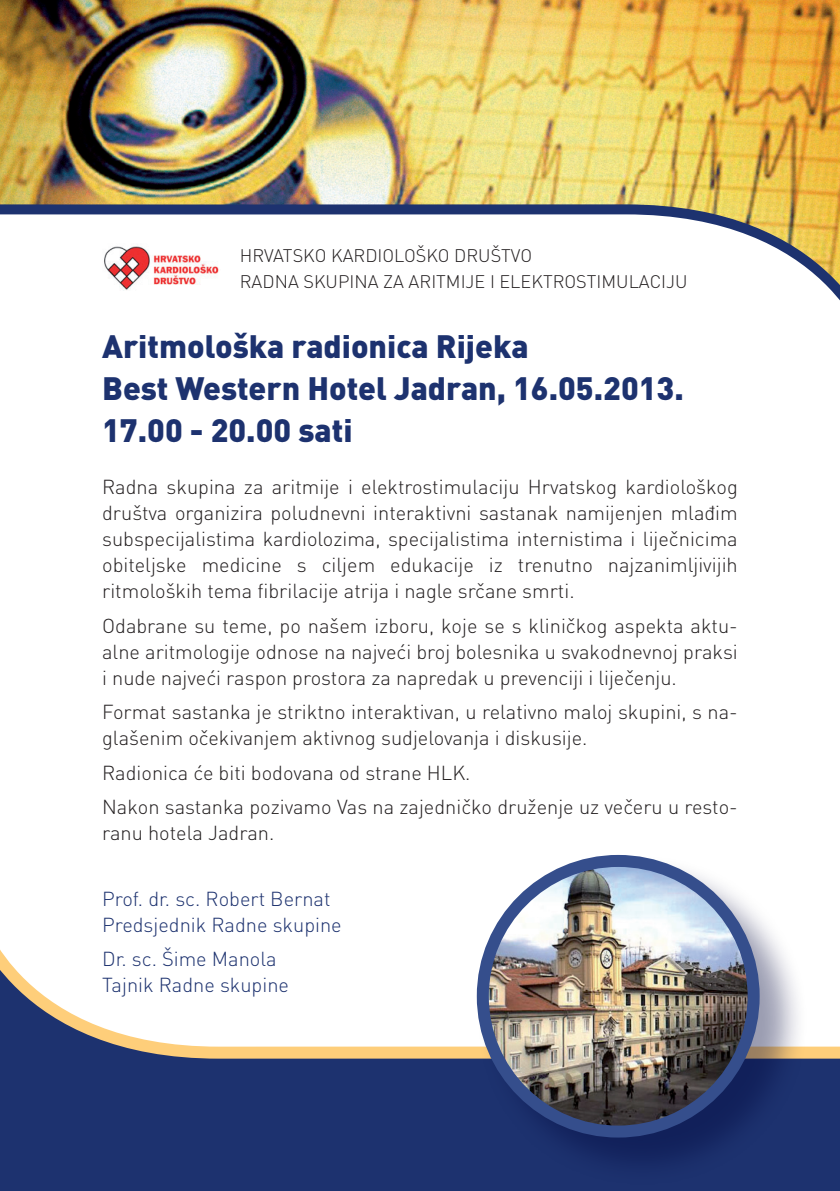
<style>
.page{position:relative;width:840px;height:1191px;background:#fff}
.page>*{position:absolute;margin:0;border:0;box-sizing:border-box;transform-origin:0 0}
.t1{font:900 32px/42px "DIN Pro";color:#1d326f}
.t2{font:300 20px/26px "DIN Pro";color:#231f20;text-align:justify}
.t3{font:300 20px/26px "DIN Pro";color:#1d326f}
.t4{font:300 18px "DIN Pro";color:#231f20}
</style>
<div class="page">
<img style="left:0;top:0;width:839px;height:299px">
<img style="left:102px;top:244px;width:118px;height:48px">
<svg style="left:0;top:950px;width:839px;height:241px;fill:#1d326f"></svg>
<div style="left:474px;top:852px;width:332px;height:332px;background:#00063b;opacity:.4"></div>
<img style="left:482px;top:865px;width:271px;height:266px">
<div style="left:476px;top:855px;width:283px;height:282px;border:12px solid #354e8c;border-radius:50%"></div>
<p class="t4" style="left:240px;top:243px;width:294px">HRVATSKO KARDIOLOŠKO DRUŠTVO</p>
<p class="t4" style="left:240px;top:269px;width:449px">RADNA SKUPINA ZA ARITMIJE I ELEKTROSTIMULACIJU</p>
<p class="t1" style="left:102px;top:324px;width:427px">Aritmološka radionica Rijeka</p>
<p class="t1" style="left:102px;top:366px;width:583px">Best Western Hotel Jadran, 16.05.2013.<br>17.00 - 20.00 sati</p>
<p class="t2" style="left:102px;top:473px;width:637px">Radna skupina za aritmije i elektrostimulaciju Hrvatskog kardiološkog društva organizira poludnevni interaktivni sastanak namijenjen mlađim subspecijalistima kardiolozima, specijalistima internistima i liječnicima obiteljske medicine s ciljem edukacije iz trenutno najzanimljivijih ritmoloških tema fibrilacije atrija i nagle srčane smrti.</p>
<p class="t2" style="left:102px;top:611px;width:637px">Odabrane su teme, po našem izboru, koje se s kliničkog aspekta aktu&shy;alne aritmologije odnose na najveći broj bolesnika u svakodnevnoj praksi i nude najveći raspon prostora za napredak u prevenciji i liječenju.</p>
<p class="t2" style="left:102px;top:698px;width:636px">Format sastanka je striktno interaktivan, u relativno maloj skupini, s na&shy;glašenim očekivanjem aktivnog sudjelovanja i diskusije.</p>
<p class="t2" style="left:102px;top:758px;width:370px">Radionica će biti bodovana od strane HLK.</p>
<p class="t2" style="left:102px;top:793px;width:636px">Nakon sastanka pozivamo Vas na zajedničko druženje uz večeru u resto&shy;ranu hotela Jadran.</p>
<p class="t3" style="left:102px;top:884px;width:241px">Prof. dr. sc. Robert Bernat<br>Predsjednik Radne skupine</p>
<p class="t3" style="left:102px;top:945px;width:188px">Dr. sc. Šime Manola<br>Tajnik Radne skupine</p>
</div>
